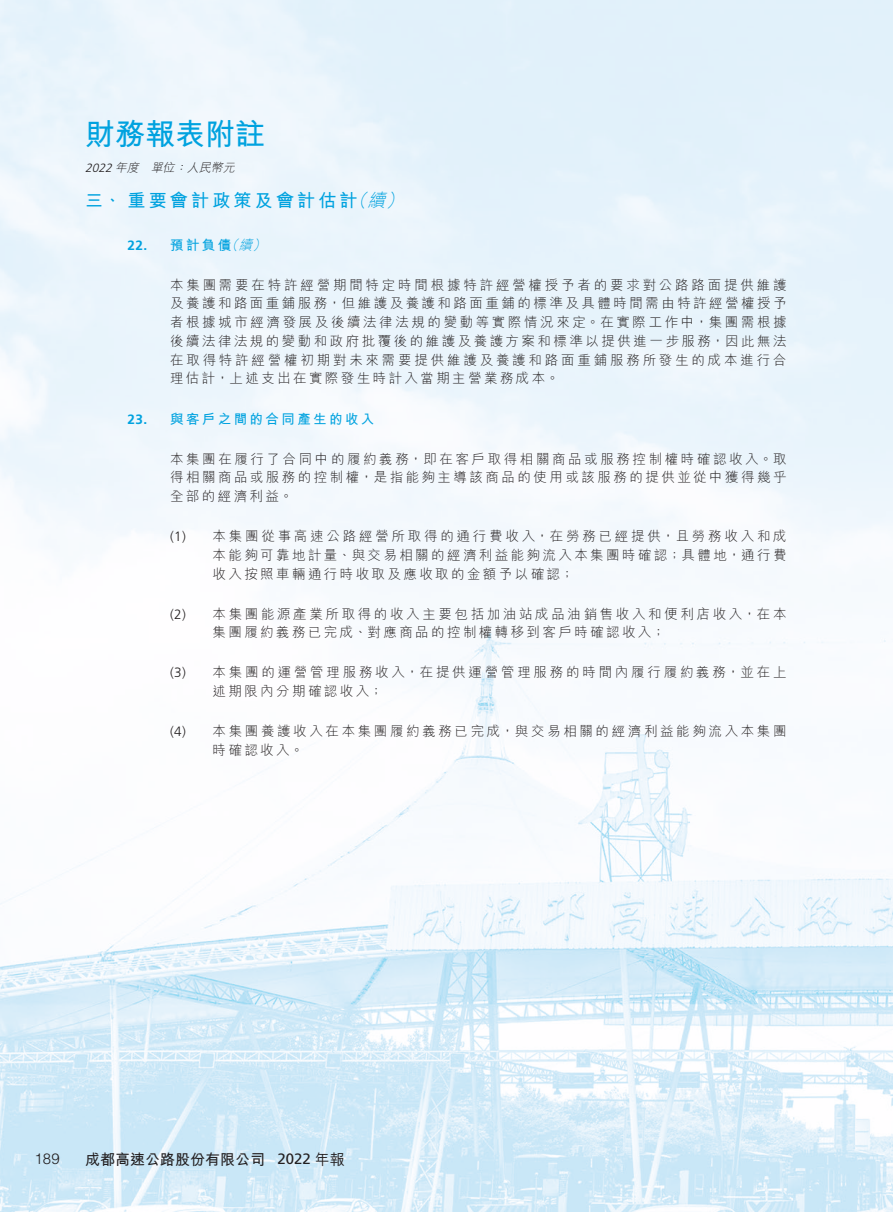
<style>
.page{position:relative;width:893px;height:1212px;background:#fff}
.page>*{position:absolute;margin:0;border:0;box-sizing:border-box;transform-origin:0 0}
.t1{font:700 30px "M Hei HK";color:#00a2df}
._01_Heading_1{font:700 18px "M Hei HK";letter-spacing:.18em;color:#00a2df}
.t2{font:700 15px "M Hei HK";color:#231f20}
.t3{font:300 15px "Helvetica LT Std";color:#231f20}
._00_Body_text{font:300 13.5px/18.8px "M Hei HK";letter-spacing:.185em;color:#231f20;text-align:justify}
._00_Body_text-2{font:300 13.5px/18.8px "M Hei HK";letter-spacing:.205em;color:#231f20}
._02_Heading_2{font:700 13.5px "M Hei HK";letter-spacing:.18em;color:#00a2df}
.t4{font:italic 300 12px "M Hei HK";color:#231f20}
.s1{font-family:"Frutiger LT Std"}
.s2{font-weight:300;font-style:italic}
.s3{font-family:"Frutiger LT Std";font-weight:400}
.s4{font-weight:500}
</style>
<div class="page">
<img style="left:0;top:0;width:893px;height:1212px">
<h1 class="t1" style="left:85px;top:112px;width:181px">財務報表附註</h1>
<p class="t4" style="left:85px;top:162px;width:154px"><span class="s1">2022</span> 年度 單位：人民幣元</p>
<p class="_01_Heading_1" style="left:85px;top:188px;width:325px">三、重要會計政策及會計估計<span class="s2">（續）</span></p>
<p class="_02_Heading_2" style="left:128px;top:235px;width:143px"><span class="s1">22.</span> 預計負債<span class="s2">（續）</span></p>
<p class="_00_Body_text" style="left:170px;top:275px;width:618px">本集團需要在特許經營期間特定時間根據特許經營權授予者的要求對公路路面提供維護及養護和路面重鋪服務，但維護及養護和路面重鋪的標準及具體時間需由特許經營權授予者根據城市經濟發展及後續法律法規的變動等實際情況來定。在實際工作中，集團需根據後續法律法規的變動和政府批覆後的維護及養護方案和標準以提供進一步服務，因此無法在取得特許經營權初期對未來需要提供維護及養護和路面重鋪服務所發生的成本進行合理估計，上述支出在實際發生時計入當期主營業務成本。</p>
<p class="_02_Heading_2" style="left:128px;top:409px;width:248px"><span class="s1">23.</span> 與客戶之間的合同產生的收入</p>
<p class="_00_Body_text" style="left:170px;top:449px;width:618px">本集團在履行了合同中的履約義務，即在客戶取得相關商品或服務控制權時確認收入。取得相關商品或服務的控制權，是指能夠主導該商品的使用或該服務的提供並從中獲得幾乎全部的經濟利益。</p>
<p class="_00_Body_text" style="left:213px;top:526px;width:576px;text-indent:-43px"><span class="s1">(1)</span> 本集團從事高速公路經營所取得的通行費收入，在勞務已經提供，且勞務收入和成本能夠可靠地計量、與交易相關的經濟利益能夠流入本集團時確認；具體地，通行費收入按照車輛通行時收取及應收取的金額予以確認；</p>
<p class="_00_Body_text" style="left:213px;top:604px;width:575px;text-indent:-43px"><span class="s1">(2)</span> 本集團能源產業所取得的收入主要包括加油站成品油銷售收入和便利店收入，在本集團履約義務已完成、對應商品的控制權轉移到客戶時確認收入；</p>
<p class="_00_Body_text-2" style="left:213px;top:663px;width:576px;text-indent:-43px"><span class="s1">(3)</span> 本集團的運營管理服務收入，在提供運營管理服務的時間內履行履約義務，並在上述期限內分期確認收入；</p>
<p class="_00_Body_text" style="left:213px;top:721px;width:575px;text-indent:-43px"><span class="s1">(4)</span> 本集團養護收入在本集團履約義務已完成，與交易相關的經濟利益能夠流入本集團時確認收入。</p>
<p class="t3" style="left:35px;top:1149px;width:27px">189</p>
<p class="t2" style="left:85px;top:1148px;width:261px">成都高速公路股份有限公司 <span class="s3">2022</span> <span class="s4">年報</span></p>
</div>
